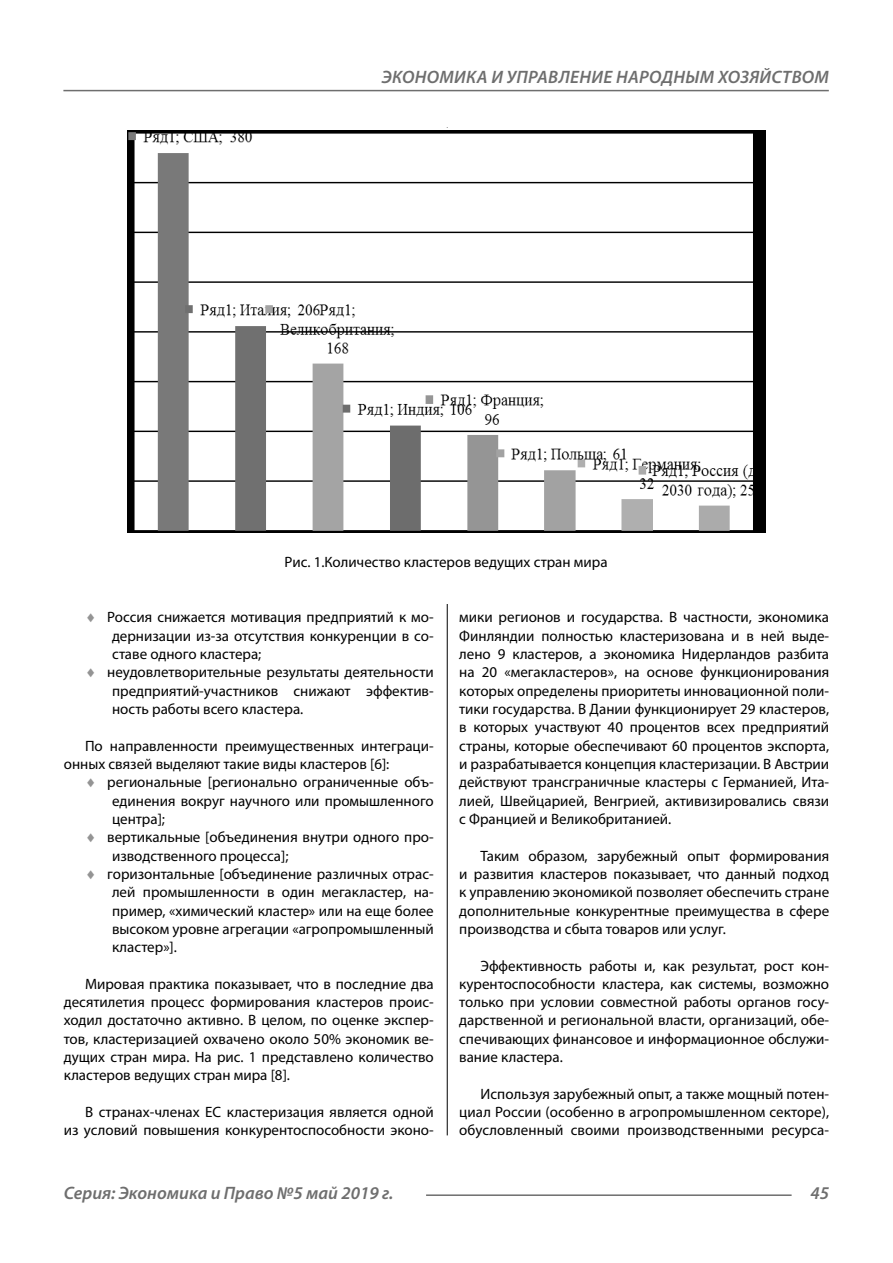
<style>
.page{position:relative;width:893px;height:1263px;background:#fff}
.page>*{position:absolute;margin:0;border:0;box-sizing:border-box;transform-origin:0 0}
.t1{font:italic 600 18px "Myriad Pro";color:#6e6e6e}
.Normal{font:15px/18.3px "Myriad Pro";color:#000;text-align:justify}
.podpis{font:15px "Myriad Pro";color:#000}
.s1{color:#949494}
</style>
<div class="page">
<hr style="left:447px;top:128px;width:1px;height:1007px;background:#000">
<div style="left:63px;top:128px;width:766px;height:476px;background:#fff"></div>
<img style="left:127px;top:131px;width:638px;height:401px">
<hr style="left:63px;top:90px;width:766px;height:1px;background:#6e6e6e">
<hr style="left:426px;top:1194px;width:366px;height:2px;background:#6e6e6e">
<p class="t1" style="left:382px;top:66px;width:24px">Экономика</p>
<p class="t1" style="left:491px;top:66px;width:37px">и управление</p>
<p class="t1" style="left:616px;top:66px;width:13px">народн</p>
<p class="t1" style="left:686px;top:66px;width:44px">ым хозя</p>
<p class="t1" style="left:760px;top:66px;width:25px">йством</p>
<p class="podpis" style="left:285px;top:553px;width:324px">Рис. 1.Количество кластеров ведущих стран мира</p>
<p class="Normal" style="left:112px;top:608px;width:323px;text-indent:-27px"><span class="s1">♦</span> Россия снижается мотивация предприятий к мо&shy;дернизации из-за отсутствия конкуренции в со&shy;ставе одного кластера;</p>
<p class="Normal" style="left:112px;top:663px;width:323px;text-indent:-27px"><span class="s1">♦</span> неудовлетворительные результаты деятельности предприятий-участников снижают эффектив&shy;ность работы всего кластера.</p>
<p class="Normal" style="left:64px;top:736px;width:371px;text-indent:21px">По направленности преимущественных интеграци&shy;онных связей выделяют такие виды кластеров [6]:</p>
<p class="Normal" style="left:112px;top:773px;width:323px;text-indent:-27px"><span class="s1">♦</span> региональные [регионально ограниченные объ&shy;единения вокруг научного или промышленного центра];</p>
<p class="Normal" style="left:112px;top:828px;width:323px;text-indent:-27px"><span class="s1">♦</span> вертикальные [объединения внутри одного про&shy;изводственного процесса];</p>
<p class="Normal" style="left:112px;top:864px;width:323px;text-indent:-27px"><span class="s1">♦</span> горизонтальные [объединение различных отрас&shy;лей промышленности в один мегакластер, на&shy;пример, «химический кластер» или на еще более высоком уровне агрегации «агропромышленный кластер»].</p>
<p class="Normal" style="left:64px;top:974px;width:371px;text-indent:21px">Мировая практика показывает, что в последние два десятилетия процесс формирования кластеров проис&shy;ходил достаточно активно. В целом, по оценке экспер&shy;тов, кластеризацией охвачено около 50% экономик ве&shy;дущих стран мира. На рис. 1 представлено количество кластеров ведущих стран мира [8].</p>
<p class="Normal" style="left:64px;top:1103px;width:371px;text-align:right">В странах-членах ЕС кластеризация является одной<br>из условий повышения конкурентоспособности эконо-</p>
<p class="Normal" style="left:459px;top:608px;width:371px">мики регионов и государства. В частности, экономика Финляндии полностью кластеризована и в ней выде&shy;лено 9 кластеров, а экономика Нидерландов разбита на 20 «мегакластеров», на основе функционирования которых определены приоритеты инновационной поли&shy;тики государства. В Дании функционирует 29 кластеров, в которых участвуют 40 процентов всех предприятий страны, которые обеспечивают 60 процентов экспорта, и разрабатывается концепция кластеризации. В Австрии действуют трансграничные кластеры с Германией, Ита&shy;лией, Швейцарией, Венгрией, активизировались связи с Францией и Великобританией.</p>
<p class="Normal" style="left:459px;top:846px;width:371px;text-indent:21px">Таким образом, зарубежный опыт формирования и развития кластеров показывает, что данный подход к управлению экономикой позволяет обеспечить стране дополнительные конкурентные преимущества в сфере производства и сбыта товаров или услуг.</p>
<p class="Normal" style="left:459px;top:956px;width:371px;text-indent:21px">Эффективность работы и, как результат, рост кон&shy;курентоспособности кластера, как системы, возможно только при условии совместной работы органов госу&shy;дарственной и региональной власти, организаций, обе&shy;спечивающих финансовое и информационное обслужи&shy;вание кластера.</p>
<p class="Normal" style="left:459px;top:1084px;width:371px;text-indent:21px">Используя зарубежный опыт, а также мощный потен&shy;циал России (особенно в агропромышленном секторе), обусловленный своими производственными ресурса-</p>
<p class="t1" style="left:64px;top:1182px;width:331px">Серия: Экономика и Право №5 май 2019 г.</p>
<p class="t1" style="left:810px;top:1182px;width:20px">45</p>
</div>
